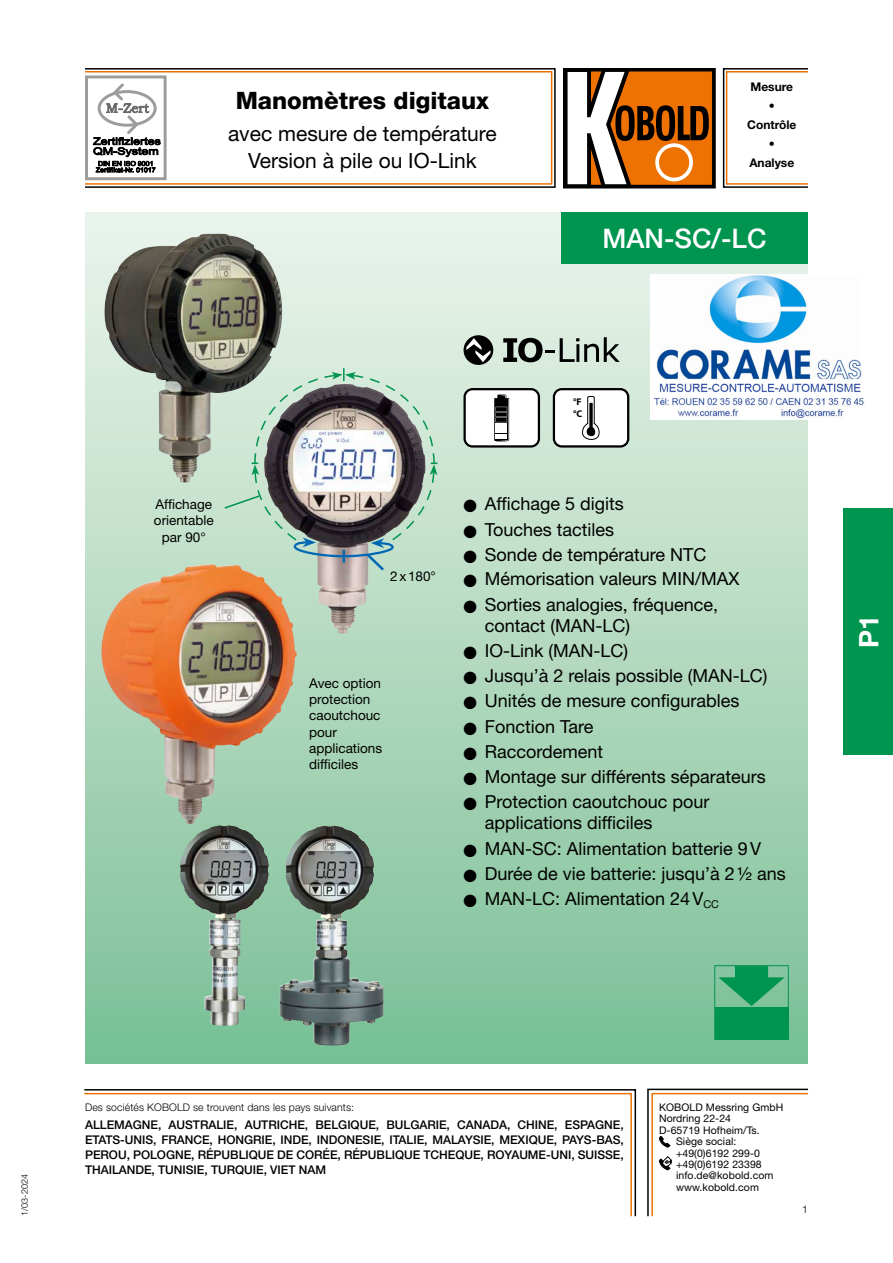
<style>
.page{position:relative;width:893px;height:1263px;background:#fff}
.page>*{position:absolute;margin:0;border:0;box-sizing:border-box;transform-origin:0 0}
.t1{font:500 27px "Helvetica Neue LT Std";color:#fff}
.t2{font:700 27px "Helvetica Neue LT Std";color:#fff}
.t3{font:800 24px "Helvetica Neue LT Std";color:#000}
.t4{font:21px/27px "Helvetica Neue LT Std";color:#000;text-align:center}
.t5{font:18px/25.2px "Helvetica Neue LT Std";color:#000}
.t6{font:13.5px/16.2px "Helvetica Neue LT Std";color:#000;text-align:center}
.t7{font:500 12px/15px "Helvetica Neue LT Std";letter-spacing:-.005em;color:#000;text-align:justify}
.t8{font:700 12px/19px "Helvetica Neue LT Std";color:#000;text-align:center}
.t9{font:10.5px "Helvetica Neue LT Std";letter-spacing:.005em;color:#000}
.t10{font:300 10.5px "Helvetica Neue LT Std";letter-spacing:.01em;color:#000}
.t11{font:700 9.75px/11.6px "Myriad Pro";color:#000}
.t12{font:300 9px "Helvetica Neue LT Std";color:#000}
</style>
<div class="page">
<div style="left:85px;top:213px;width:723px;height:850px;background:linear-gradient(to bottom,#eef5ed,#7bc095)"></div>
<div style="left:84px;top:71px;width:468px;height:114px;border:2px solid #ed7201"></div>
<div style="left:726px;top:71px;width:83px;height:114px;border:2px solid #ed7201"></div>
<div style="left:84px;top:68px;width:472px;height:120px;border:2px solid #000"></div>
<div style="left:723px;top:68px;width:86px;height:120px;border:2px solid #000"></div>
<svg style="left:563px;top:68px;width:149px;height:120px"></svg>
<div style="left:655px;top:143px;width:38px;height:38px;border:4px solid #fff;border-radius:50%"></div>
<div style="left:85px;top:75px;width:82px;height:105px;border:3px solid #9c9c9b"></div>
<svg style="left:93px;top:83px;width:68px;height:90px"></svg>
<div style="left:714px;top:965px;width:75px;height:75px;border:1px solid #00954f"></div>
<svg style="left:718px;top:966px;width:67px;height:40px;background:#41ac76"></svg>
<div style="left:715px;top:1007px;width:73px;height:33px;background:#00954f"></div>
<div style="left:561px;top:213px;width:247px;height:51px;background:#00954f"></div>
<svg style="left:84px;top:1089px;width:553px;height:128px"></svg>
<div style="left:843px;top:508px;width:50px;height:247px;background:#00954f"></div>
<img style="left:101px;top:233px;width:185px;height:250px">
<svg style="left:464px;top:335px;width:29px;height:30px"></svg>
<svg style="left:466px;top:338px;width:25px;height:24px"></svg>
<svg style="left:503px;top:337px;width:117px;height:27px;background:#939f96"></svg>
<img style="left:298px;top:573px;width:128px;height:61px">
<img style="left:99px;top:564px;width:199px;height:260px">
<svg style="left:463px;top:388px;width:77px;height:60px"></svg>
<img style="left:204px;top:919px;width:41px;height:107px">
<img style="left:180px;top:825px;width:89px;height:94px">
<img style="left:279px;top:918px;width:105px;height:128px">
<img style="left:285px;top:825px;width:89px;height:94px">
<svg style="left:553px;top:388px;width:76px;height:60px"></svg>
<svg style="left:647px;top:1088px;width:162px;height:129px"></svg>
<svg style="left:223px;top:368px;width:214px;height:205px;background:#a3aea6"></svg>
<img style="left:650px;top:274px;width:214px;height:146px">
<svg style="left:464px;top:500px;width:12px;height:12px"></svg>
<svg style="left:464px;top:525px;width:12px;height:13px"></svg>
<svg style="left:464px;top:550px;width:12px;height:13px"></svg>
<svg style="left:464px;top:575px;width:12px;height:12px"></svg>
<svg style="left:464px;top:600px;width:12px;height:13px"></svg>
<svg style="left:464px;top:646px;width:12px;height:13px"></svg>
<svg style="left:464px;top:672px;width:12px;height:12px"></svg>
<svg style="left:464px;top:697px;width:12px;height:12px"></svg>
<svg style="left:464px;top:722px;width:12px;height:13px"></svg>
<svg style="left:464px;top:747px;width:12px;height:13px"></svg>
<svg style="left:464px;top:773px;width:12px;height:12px"></svg>
<svg style="left:464px;top:798px;width:12px;height:12px"></svg>
<svg style="left:464px;top:844px;width:12px;height:13px"></svg>
<svg style="left:464px;top:869px;width:12px;height:13px"></svg>
<svg style="left:464px;top:895px;width:12px;height:12px"></svg>
<h2 class="t3" style="left:236px;top:87px;width:255px">Manomètres digitaux</h2>
<p class="t4" style="left:228px;top:119px;width:270px">avec mesure de température<br>Version à pile ou IO-Link</p>
<p class="t8" style="left:747px;top:77px;width:51px">Mesure •<br>Contrôle •<br>Analyse</p>
<h1 class="t1" style="left:603px;top:222px;width:165px">MAN-SC/-LC</h1>
<p class="t6" style="left:154px;top:496px;width:61px">Affichage orientable par 90°</p>
<p class="t6" style="left:390px;top:568px;width:47px">2x180°</p>
<p class="t6" style="left:309px;top:675px;width:75px;text-align:left">Avec option protection caoutchouc pour applications difficiles</p>
<p class="t11" style="left:573px;top:396px;width:11px">°F °C</p>
<p class="t5" style="left:485px;top:491px;width:256px">Affichage 5 digits<br>Touches tactiles<br>Sonde de température NTC<br>Mémorisation valeurs MIN/MAX<br>Sorties analogies, fréquence,</p>
<p class="t5" style="left:485px;top:612px;width:284px">contact (MAN-LC)<br>IO-Link (MAN-LC)<br>Jusqu’à 2 relais possible (MAN-LC)<br>Unités de mesure configurables<br>Fonction Tare<br>Raccordement<br>Montage sur différents séparateurs<br>Protection caoutchouc pour</p>
<p class="t5" style="left:485px;top:810px;width:303px">applications difficiles<br>MAN-SC: Alimentation batterie 9V<br>Durée de vie batterie: jusqu’à 2½ ans<br>MAN-LC: Alimentation 24V<sub>CC</sub></p>
<h1 class="t2" style="left:852px;top:648px;width:35px;rotate:-90deg">P1</h1>
<p class="t12" style="left:19px;top:1216px;width:44px;rotate:-90deg">1/03-2024</p>
<p class="t10" style="left:85px;top:1101px;width:271px">Des sociétés KOBOLD se trouvent dans les pays suivants:</p>
<p class="t7" style="left:85px;top:1117px;width:540px">ALLEMAGNE, AUSTRALIE, AUTRICHE, BELGIQUE, BULGARIE, CANADA, CHINE, ESPAGNE, ETATS-UNIS, FRANCE, HONGRIE, INDE, INDONESIE, ITALIE, MALAYSIE, MEXIQUE, PAYS-BAS, PEROU, POLOGNE, RÉPUBLIQUE DE CORÉE, RÉPUBLIQUE TCHEQUE, ROYAUME‑UNI, SUISSE, THAILANDE, TUNISIE, TURQUIE</p>
<p class="t7" style="left:264px;top:1162px;width:64px">, VIET NAM</p>
<p class="t9" style="left:659px;top:1101px;width:126px">KOBOLD Messring GmbH</p>
<p class="t9" style="left:659px;top:1112px;width:74px">Nordring 22-24</p>
<p class="t9" style="left:659px;top:1124px;width:102px">D-65719 Hofheim/Ts.</p>
<p class="t9" style="left:676px;top:1135px;width:62px">Siège social:</p>
<p class="t9" style="left:676px;top:1146px;width:85px">+49(0)6192 299-0</p>
<p class="t9" style="left:676px;top:1158px;width:87px">+49(0)6192 23398</p>
<p class="t9" style="left:676px;top:1169px;width:99px">info.de@kobold.com</p>
<p class="t9" style="left:676px;top:1181px;width:84px">www.kobold.com</p>
<p class="t10" style="left:802px;top:1203px;width:7px">1</p>
</div>
